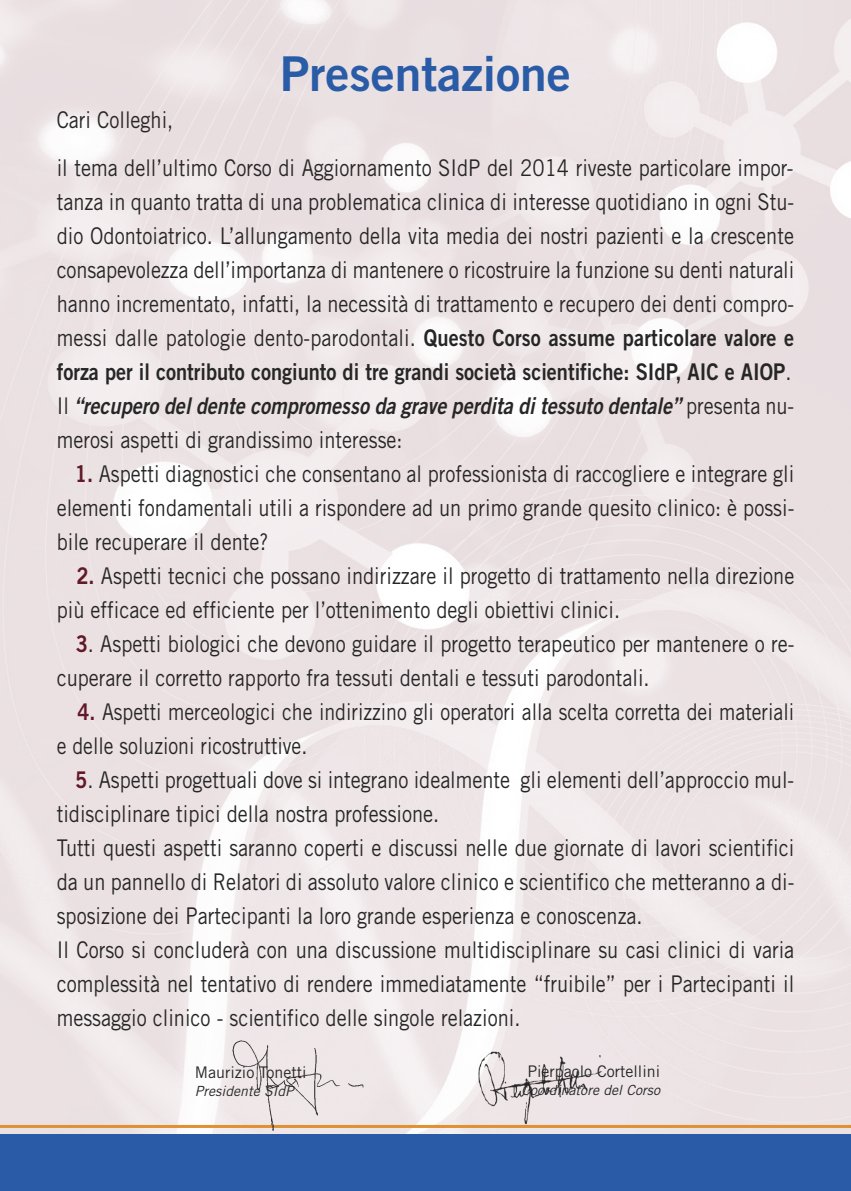
<style>
.page{position:relative;width:851px;height:1191px;background:#fff}
.page>*{position:absolute;margin:0;border:0;box-sizing:border-box;transform-origin:0 0}
.t1{font:48px "Trade Gothic Bold Two";color:#295ba7}
.t2{font:23px/34px "Trade Gothic";color:#272627;scale:.87 1}
.t3{font:23px/34px "Trade Gothic Bold Two";color:#272627;scale:.87 1}
.t4{font:23px/34px "Trade Gothic";color:#272627;scale:.85 1}
.t5{font:16px "Trade Gothic";color:#272627}
.t6{font:italic 14px "Trade Gothic";color:#272627}
.s1{font-family:"Trade Gothic Bold Two"}
.s2{font-family:"Trade Gothic"}
.s3{font-style:italic}
.s4{font-family:"Trade Gothic Bold Two";color:#611827}
</style>
<div class="page">
<div style="left:0;top:1134px;width:850px;height:57px;background:#295ba7"></div>
<hr style="left:0;top:1125px;width:850px;height:3px;background:#e09132">
<img style="left:217px;top:1035px;width:170px;height:98px">
<img style="left:460px;top:1042px;width:150px;height:92px">
<h1 class="t1" style="left:280px;top:57px;width:292px">Presentazione</h1>
<p class="t2" style="left:57px;top:98px;width:848px;line-height:48px">Cari Colleghi,<br>il tema dell’ultimo Corso di Aggiornamento SIdP del 2014 riveste particolare impor-</p>
<p class="t2" style="left:57px;top:187px;width:849px;text-align:justify">tanza in quanto tratta di una problematica clinica di interesse quotidiano in ogni Stu&shy;dio Odontoiatrico. L’allungamento della vita media dei nostri pazienti e la crescente consapevolezza dell’importanza di mantenere o ricostruire la funzione su denti naturali hanno incrementato, infatti, la necessità di trattamento e recupero dei denti compro&shy;messi dalle patologie dento-parodontali. <span class="s1">Questo Corso assume particolare valore e</span></p>
<p class="t3" style="left:57px;top:357px;width:849px">forza per il contributo congiunto di tre grandi società scientifiche: SIdP, AIC e AIOP<span class="s2">.<br>I l</span> <span class="s3">“recupero deldente compromesso da grave perdita ditessuto dentale”</span> <span class="s2">p r e s e n t a n u -</span></p>
<p class="t2" style="left:57px;top:425px;width:399px">merosi aspetti di grandissimo interesse:</p>
<p class="t2" style="left:57px;top:459px;width:849px;text-align:justify;text-indent:18px"><span class="s4">1.</span> Aspetti diagnostici che consentano al professionista di raccogliere e integrare gli elementi fondamentali utili a rispondere ad un primo grande quesito clinico: è possi&shy;bile recuperare il dente?</p>
<p class="t2" style="left:57px;top:561px;width:849px;text-indent:20px"><span class="s4">2.</span> Aspetti tecnici che possano indirizzare il progetto di trattamento nella direzione più efficace ed efficiente per l’ottenimento degli obiettivi clinici.</p>
<p class="t2" style="left:57px;top:629px;width:849px;text-indent:19px"><span class="s4">3</span>. Aspetti biologici che devono guidare il progetto terapeutico per mantenere o re&shy;cuperare il corretto rapporto fra tessuti dentali e tessuti parodontali.</p>
<p class="t4" style="left:57px;top:697px;width:869px;text-indent:21px"><span class="s4">4.</span> Aspetti merceologici che indirizzino gli operatori alla scelta corretta dei materiali e delle soluzioni ricostruttive.</p>
<p class="t2" style="left:57px;top:765px;width:849px;text-indent:19px"><span class="s4">5</span>. Aspetti progettuali dove si integrano idealmente gli elementi dell’approccio mul&shy;tidisciplinare tipici della nostra professione.<br>Tutti questi aspetti saranno coperti e discussi nelle due giornate di lavori scientifici da un pannello di Relatori di assoluto valore clinico e scientifico che metteranno a di&shy;sposizione dei Partecipanti la loro grande esperienza e conoscenza.<br>Il Corso si concluderà con una discussione multidisciplinare su casi clinici di varia complessità nel tentativo di rendere immediatamente “fruibile” per i Partecipanti il messaggio clinico - scientifico delle singole relazioni.</p>
<p class="t5" style="left:195px;top:1066px;width:113px">Maurizio Tonetti</p>
<p class="t6" style="left:195px;top:1085px;width:103px">Presidente SIdP</p>
<p class="t5" style="left:527px;top:1065px;width:134px">Pierpaolo Cortellini</p>
<p class="t6" style="left:521px;top:1084px;width:143px">Coordinatore del Corso</p>
</div>
